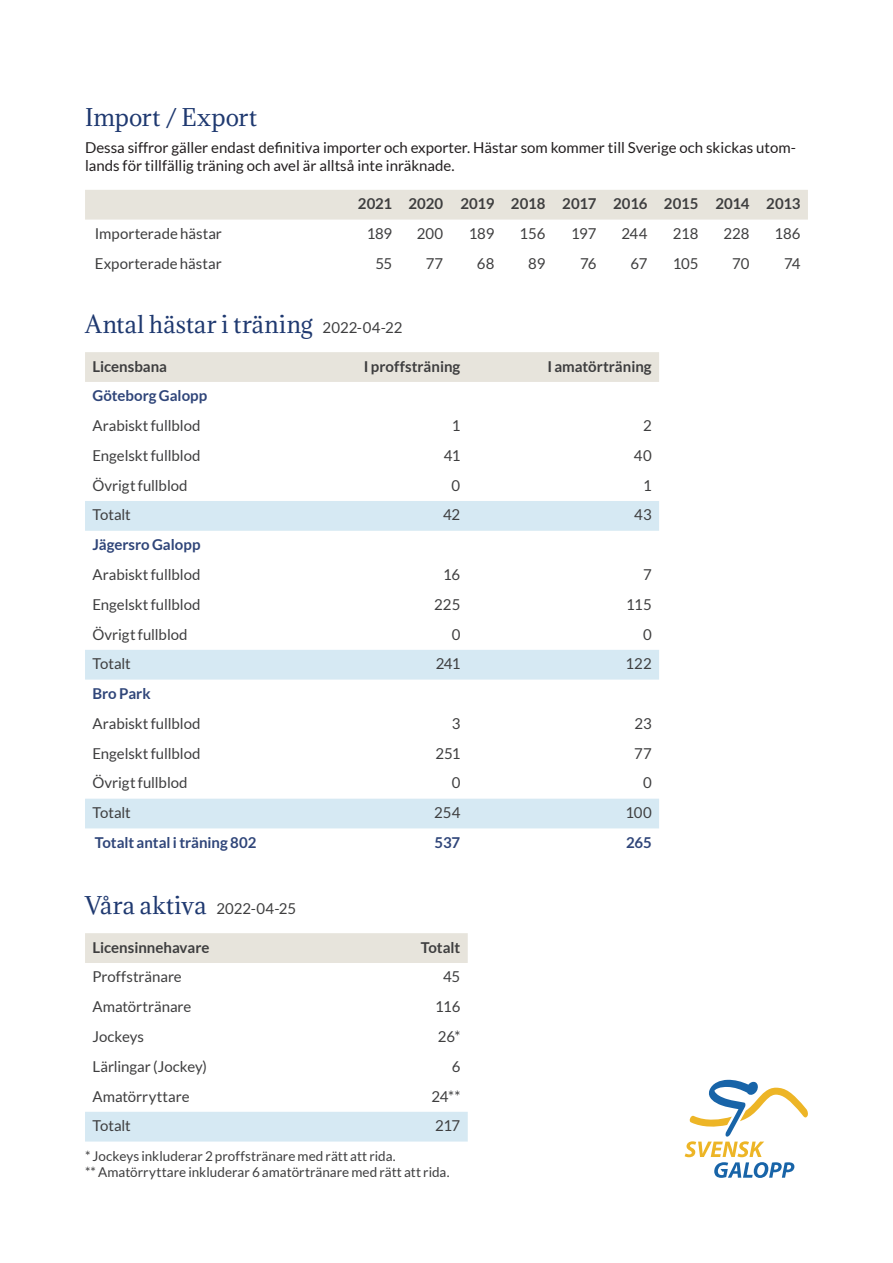
<style>
.page{position:relative;width:893px;height:1263px;background:#fff}
.page>*{position:absolute;margin:0;border:0;box-sizing:border-box;transform-origin:0 0}
.Rubrik_-_Tabell{font:22.5px "Adamina";letter-spacing:.01em;color:#1f3970}
.Tabell{font:15px "Lato";letter-spacing:-.005em;color:#3e3e3f}
.t1{font:15px/18px "Lato";color:#231f20}
.Brödtext_-_Normal_11{font:700 15px "Lato";letter-spacing:-.005em;color:#3e3e3f}
.Tabell-2{font:700 15px "Lato";color:#2f4579}
.Tabell-3{font:700 15px "Lato";letter-spacing:-.005em;color:#3e3e3f}
.Tabell-4{font:13.5px "Lato";color:#3e3e3f}
.s1{font-family:"Lato";font-size:15px;color:#3e3e3f}
</style>
<div class="page">
<div style="left:85px;top:352px;width:574px;height:30px;background:#e7e4dc"></div>
<svg style="left:85px;top:501px;width:574px;height:327px"></svg>
<div style="left:85px;top:190px;width:723px;height:30px;background:#e7e4dc"></div>
<svg style="left:685px;top:1080px;width:123px;height:98px"></svg>
<div style="left:85px;top:933px;width:383px;height:30px;background:#e7e4dc"></div>
<div style="left:85px;top:1112px;width:383px;height:29px;background:#d6e9f3"></div>
<p class="Rubrik_-_Tabell" style="left:85px;top:102px;width:174px">Import / Export</p>
<p class="t1" style="left:85px;top:138px;width:712px">Dessa siffror gäller endast definitiva importer och exporter. Hästar som kommer till Sverige och skickas utom&shy;lands för tillfällig träning och avel är alltså inte inräknade.</p>
<p class="Brödtext_-_Normal_11" style="left:358px;top:195px;width:36px">2021</p>
<p class="Brödtext_-_Normal_11" style="left:408px;top:195px;width:36px">2020</p>
<p class="Brödtext_-_Normal_11" style="left:460px;top:195px;width:35px">2019</p>
<p class="Brödtext_-_Normal_11" style="left:511px;top:195px;width:36px">2018</p>
<p class="Brödtext_-_Normal_11" style="left:562px;top:195px;width:36px">2017</p>
<p class="Brödtext_-_Normal_11" style="left:613px;top:195px;width:36px">2016</p>
<p class="Brödtext_-_Normal_11" style="left:664px;top:195px;width:36px">2015</p>
<p class="Brödtext_-_Normal_11" style="left:715px;top:195px;width:36px">2014</p>
<p class="Brödtext_-_Normal_11" style="left:766px;top:195px;width:36px">2013</p>
<p class="Tabell" style="left:95px;top:225px;width:129px">Importerade hästar</p>
<p class="Tabell" style="left:367px;top:225px;width:27px">189</p>
<p class="Tabell" style="left:417px;top:225px;width:28px">200</p>
<p class="Tabell" style="left:469px;top:225px;width:27px">189</p>
<p class="Tabell" style="left:519px;top:225px;width:28px">156</p>
<p class="Tabell" style="left:571px;top:225px;width:27px">197</p>
<p class="Tabell" style="left:621px;top:225px;width:28px">244</p>
<p class="Tabell" style="left:673px;top:225px;width:27px">218</p>
<p class="Tabell" style="left:723px;top:225px;width:28px">228</p>
<p class="Tabell" style="left:775px;top:225px;width:27px">186</p>
<p class="Tabell" style="left:95px;top:255px;width:128px">Exporterade hästar</p>
<p class="Tabell" style="left:375px;top:255px;width:18px">55</p>
<p class="Tabell" style="left:426px;top:255px;width:19px">77</p>
<p class="Tabell" style="left:477px;top:255px;width:19px">68</p>
<p class="Tabell" style="left:528px;top:255px;width:19px">89</p>
<p class="Tabell" style="left:580px;top:255px;width:18px">76</p>
<p class="Tabell" style="left:631px;top:255px;width:18px">67</p>
<p class="Tabell" style="left:673px;top:255px;width:27px">105</p>
<p class="Tabell" style="left:732px;top:255px;width:19px">70</p>
<p class="Tabell" style="left:784px;top:255px;width:18px">74</p>
<p class="Rubrik_-_Tabell" style="left:85px;top:309px;width:319px">Antal hästar i träning <span class="s1">2022-04-22</span></p>
<p class="Tabell-3" style="left:92px;top:358px;width:76px">Licensbana</p>
<p class="Brödtext_-_Normal_11" style="left:364px;top:358px;width:98px">I proffsträning</p>
<p class="Brödtext_-_Normal_11" style="left:547px;top:358px;width:106px">I amatörträning</p>
<p class="Tabell-2" style="left:92px;top:387px;width:116px">Göteborg Galopp</p>
<p class="Tabell" style="left:92px;top:417px;width:110px">Arabiskt fullblod</p>
<p class="Tabell" style="left:452px;top:417px;width:10px">1</p>
<p class="Tabell" style="left:643px;top:417px;width:10px">2</p>
<p class="Tabell" style="left:92px;top:447px;width:110px">Engelskt fullblod</p>
<p class="Tabell" style="left:444px;top:447px;width:18px">41</p>
<p class="Tabell" style="left:634px;top:447px;width:19px">40</p>
<p class="Tabell" style="left:92px;top:477px;width:97px">Övrigt fullblod</p>
<p class="Tabell" style="left:452px;top:477px;width:10px">0</p>
<p class="Tabell" style="left:643px;top:477px;width:10px">1</p>
<p class="Tabell" style="left:92px;top:507px;width:40px">Totalt</p>
<p class="Tabell" style="left:443px;top:507px;width:19px">42</p>
<p class="Tabell" style="left:634px;top:507px;width:19px">43</p>
<p class="Tabell-2" style="left:92px;top:536px;width:110px">Jägersro Galopp</p>
<p class="Tabell" style="left:92px;top:566px;width:110px">Arabiskt fullblod</p>
<p class="Tabell" style="left:443px;top:566px;width:19px">16</p>
<p class="Tabell" style="left:643px;top:566px;width:10px">7</p>
<p class="Tabell" style="left:92px;top:596px;width:110px">Engelskt fullblod</p>
<p class="Tabell" style="left:434px;top:596px;width:28px">225</p>
<p class="Tabell" style="left:626px;top:596px;width:27px">115</p>
<p class="Tabell" style="left:92px;top:626px;width:97px">Övrigt fullblod</p>
<p class="Tabell" style="left:452px;top:626px;width:10px">0</p>
<p class="Tabell" style="left:643px;top:626px;width:10px">0</p>
<p class="Tabell" style="left:92px;top:655px;width:40px">Totalt</p>
<p class="Tabell" style="left:436px;top:655px;width:26px">241</p>
<p class="Tabell" style="left:625px;top:655px;width:28px">122</p>
<p class="Tabell-2" style="left:92px;top:685px;width:60px">Bro Park</p>
<p class="Tabell" style="left:92px;top:715px;width:110px">Arabiskt fullblod</p>
<p class="Tabell" style="left:452px;top:715px;width:10px">3</p>
<p class="Tabell" style="left:634px;top:715px;width:19px">23</p>
<p class="Tabell" style="left:92px;top:745px;width:110px">Engelskt fullblod</p>
<p class="Tabell" style="left:435px;top:745px;width:27px">251</p>
<p class="Tabell" style="left:634px;top:745px;width:19px">77</p>
<p class="Tabell" style="left:92px;top:774px;width:97px">Övrigt fullblod</p>
<p class="Tabell" style="left:452px;top:774px;width:10px">0</p>
<p class="Tabell" style="left:643px;top:774px;width:10px">0</p>
<p class="Tabell" style="left:92px;top:804px;width:40px">Totalt</p>
<p class="Tabell" style="left:434px;top:804px;width:28px">254</p>
<p class="Tabell" style="left:625px;top:804px;width:28px">100</p>
<p class="Tabell-2" style="left:95px;top:834px;width:163px">Totalt antal i träning 802</p>
<p class="Tabell-2" style="left:435px;top:834px;width:27px">537</p>
<p class="Tabell-2" style="left:626px;top:834px;width:27px">265</p>
<p class="Rubrik_-_Tabell" style="left:85px;top:890px;width:213px">Våra aktiva <span class="s1">2022-04-25</span></p>
<p class="Tabell-3" style="left:92px;top:938px;width:119px">Licensinnehavare</p>
<p class="Brödtext_-_Normal_11" style="left:421px;top:938px;width:41px">Totalt</p>
<p class="Tabell" style="left:92px;top:969px;width:91px">Proffstränare</p>
<p class="Tabell" style="left:443px;top:969px;width:19px">45</p>
<p class="Tabell" style="left:92px;top:998px;width:100px">Amatörtränare</p>
<p class="Tabell" style="left:435px;top:998px;width:27px">116</p>
<p class="Tabell" style="left:92px;top:1028px;width:53px">Jockeys</p>
<p class="Tabell" style="left:438px;top:1028px;width:24px">26*</p>
<p class="Tabell" style="left:92px;top:1058px;width:116px">Lärlingar (Jockey)</p>
<p class="Tabell" style="left:452px;top:1058px;width:10px">6</p>
<p class="Tabell" style="left:92px;top:1088px;width:99px">Amatörryttare</p>
<p class="Tabell" style="left:432px;top:1088px;width:30px">24**</p>
<p class="Tabell" style="left:92px;top:1117px;width:40px">Totalt</p>
<p class="Tabell" style="left:435px;top:1117px;width:27px">217</p>
<p class="Tabell-4" style="left:85px;top:1148px;width:312px">* Jockeys inkluderar 2 proffstränare med rätt att rida.</p>
<p class="Tabell-4" style="left:85px;top:1165px;width:366px">** Amatörryttare inkluderar 6 amatörtränare med rätt att rida.</p>
</div>
